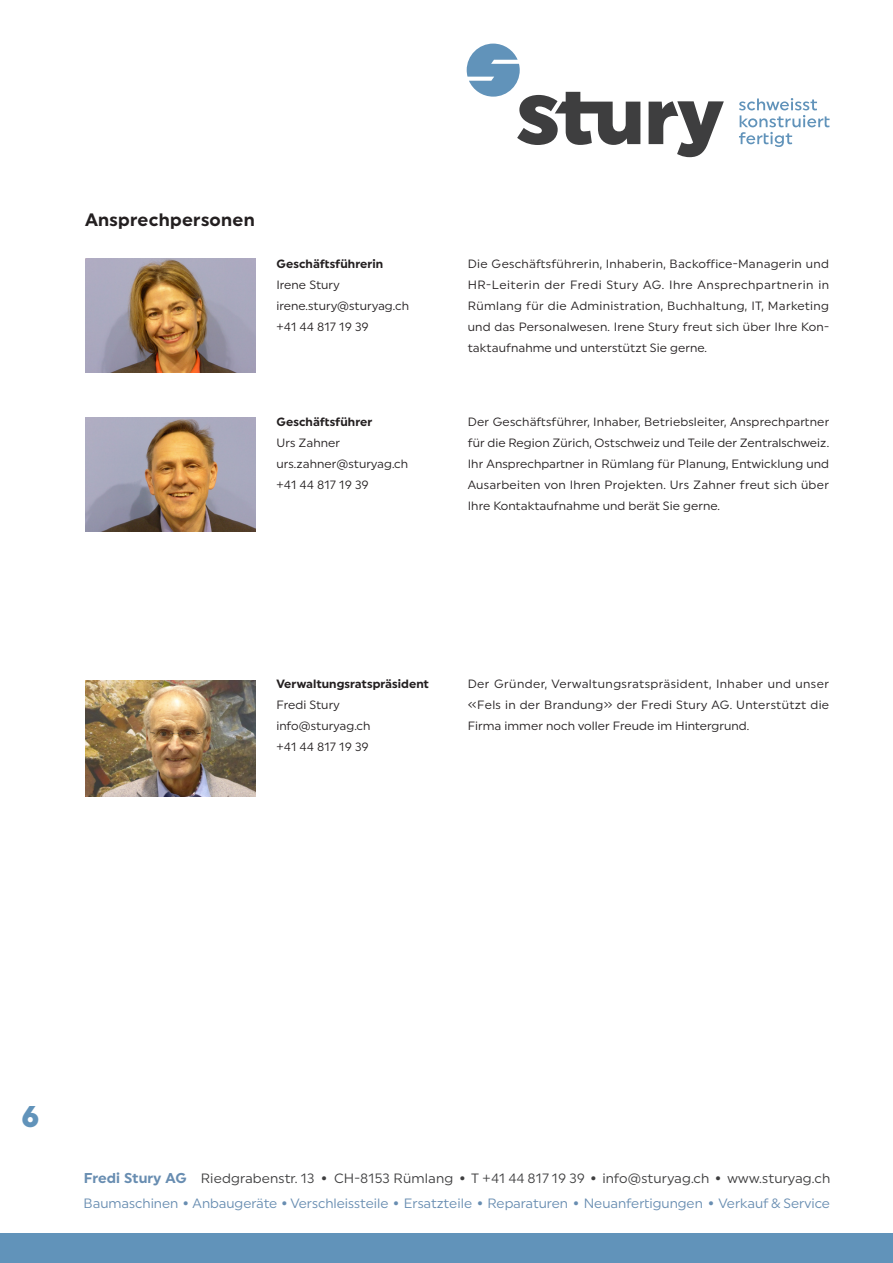
<style>
.page{position:relative;width:893px;height:1263px;background:#fff}
.page>*{position:absolute;margin:0;border:0;box-sizing:border-box;transform-origin:0 0}
.t1{font:900 30px "Uniform";color:#6193ba}
.t2{font:700 18px "Uniform";letter-spacing:.015em;color:#231f20}
.t3{font:13.5px/24.8px "Uniform";color:#688db1}
.t4{font:12px/21px "Uniform";letter-spacing:.005em;color:#231f20;text-align:justify}
.t5{font:700 12px "Uniform";letter-spacing:.005em;color:#231f20}
.s1{font-weight:700;font-size:14.25px}
.s2{color:#3e3e3f}
.s3{font-weight:700;color:#3e3e3f}
.s4{font-weight:700}
</style>
<div class="page">
<svg style="left:467px;top:44px;width:173px;height:101px"></svg>
<svg style="left:649px;top:101px;width:75px;height:56px"></svg>
<svg style="left:739px;top:98px;width:90px;height:49px"></svg>
<div style="left:0;top:1233px;width:893px;height:30px;background:#6193ba"></div>
<img style="left:85px;top:259px;width:170px;height:114px">
<img style="left:85px;top:417px;width:170px;height:114px">
<img style="left:85px;top:680px;width:170px;height:117px">
<h2 class="t2" style="left:85px;top:209px;width:171px">Ansprechpersonen</h2>
<p class="t5" style="left:276px;top:257px;width:108px">Geschäftsführerin</p>
<p class="t4" style="left:276px;top:274px;width:134px;text-align:left">Irene Stury irene.stury@sturyag.ch +41 44 817 19 39</p>
<p class="t5" style="left:276px;top:414px;width:98px">Geschäftsführer</p>
<p class="t4" style="left:276px;top:432px;width:133px;text-align:left">Urs Zahner urs.zahner@sturyag.ch +41 44 817 19 39</p>
<p class="t4" style="left:468px;top:253px;width:363px">Die Geschäftsführerin, Inhaberin, Backoffice-Managerin und HR-Leiterin der Fredi Stury AG. Ihre Ansprechpartnerin in Rümlang für die Administration, Buchhaltung, IT, Marketing und das Personalwesen. Irene Stury freut sich über Ihre Kon&shy;taktaufnahme und unterstützt Sie gerne.</p>
<p class="t4" style="left:468px;top:411px;width:363px">Der Geschäftsführer, Inhaber, Betriebsleiter, Ansprechpartner für die Region Zürich, Ostschweiz und Teile der Zentralschweiz.<br>Ihr Ansprechpartner in Rümlang für Planung, Entwicklung und Ausarbeiten von Ihren Projekten. Urs Zahner freut sich über Ihre Kontaktaufnahme und berät Sie gerne.</p>
<p class="t5" style="left:276px;top:677px;width:154px">Verwaltungsratspräsident</p>
<p class="t4" style="left:276px;top:694px;width:96px;text-align:left">Fredi Stury info@sturyag.ch +41 44 817 19 39</p>
<p class="t4" style="left:468px;top:673px;width:363px">Der Gründer, Verwaltungsratspräsident, Inhaber und unser «Fels in der Brandung» der Fredi Stury AG. Unterstützt die Firma immer noch voller Freude im Hintergrund.</p>
<h1 class="t1" style="left:21px;top:1098px;width:20px">6</h1>
<p class="t3" style="left:84px;top:1166px;width:748px"><span class="s1">Fredi Stury AG</span> <span class="s2">Riedgrabenstr. 13</span> <span class="s3">•</span> <span class="s2">CH-8153 Rümlang</span> <span class="s3">•</span> <span class="s2">T +41 44 817 19 39</span> <span class="s3">•</span> <span class="s2">info@sturyag.ch</span> <span class="s3">•</span> <span class="s2">www.sturyag.ch<br></span>Baumaschinen <span class="s4">•</span> Anbaugeräte <span class="s4">•</span> Verschleissteile <span class="s4">•</span> Ersatzteile <span class="s4">•</span> Reparaturen <span class="s4">•</span> Neuanfertigungen <span class="s4">•</span> Verkauf &amp; Service</p>
</div>
